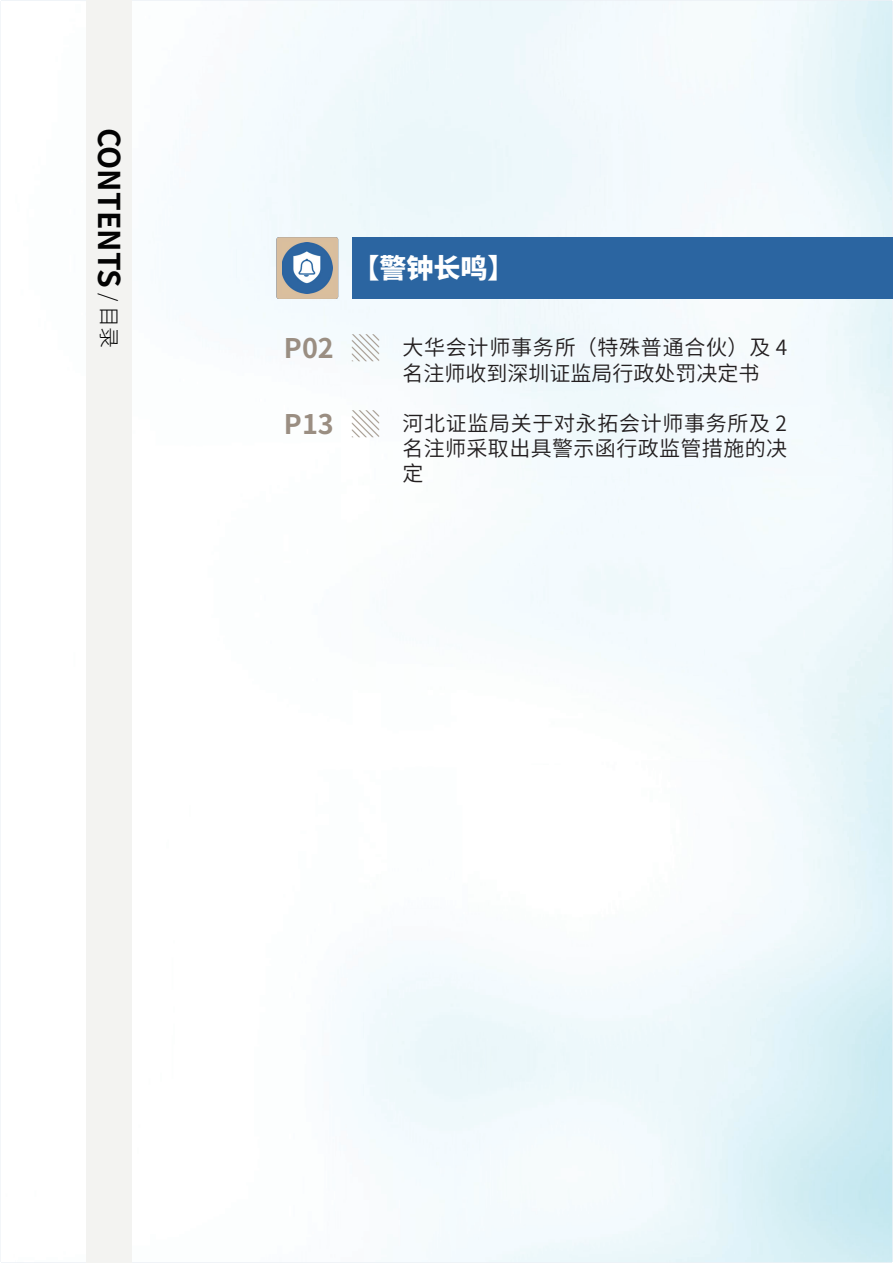
<style>
.page{position:relative;width:893px;height:1263px;background:#fff}
.page>*{position:absolute;margin:0;border:0;box-sizing:border-box;transform-origin:0 0}
.t1{font:700 30px "Source Han Sans SC";color:#030303}
.t2{font:800 27px "Source Han Sans SC";color:#fff}
.t3{font:700 27px "Source Han Sans SC";color:#9a8e82}
.t4{font:21px/25.2px "Source Han Sans SC";color:#231f20}
.t5{font:21px/25.2px "Source Han Sans SC";letter-spacing:.02em;color:#231f20;text-align:justify}
.s1{font-weight:300;font-size:21px}
.s2{font-weight:700;font-size:27px;color:#9a8e82}
</style>
<div class="page">
<div style="left:86px;top:0;width:46px;height:1263px;background:#f3f3f1"></div>
<div style="left:352px;top:237px;width:541px;height:62px;background:#2b65a1"></div>
<div style="left:276px;top:237px;width:62px;height:62px;background:#d9be9e;border-radius:3px"></div>
<img style="left:282px;top:243px;width:51px;height:50px">
<h1 class="t1" style="left:126px;top:128px;width:222px;rotate:90deg">CONTENTS <span class="s1">/ 目录</span></h1>
<p class="t2" style="left:352px;top:253px;width:163px">【警钟长鸣】</p>
<p class="t4" style="left:402px;top:336px;width:386px;text-indent:-118px"><span class="s2">P02 ▒</span> 大华会计师事务所（特殊普通合伙）及 4名注师收到深圳证监局行政处罚决定书</p>
<p class="t5" style="left:402px;top:411px;width:386px">河北证监局关于对永拓会计师事务所及 2名注师采取出具警示函行政监管措施的决定</p>
<p class="t3" style="left:284px;top:409px;width:97px">P13 ▒</p>
</div>
